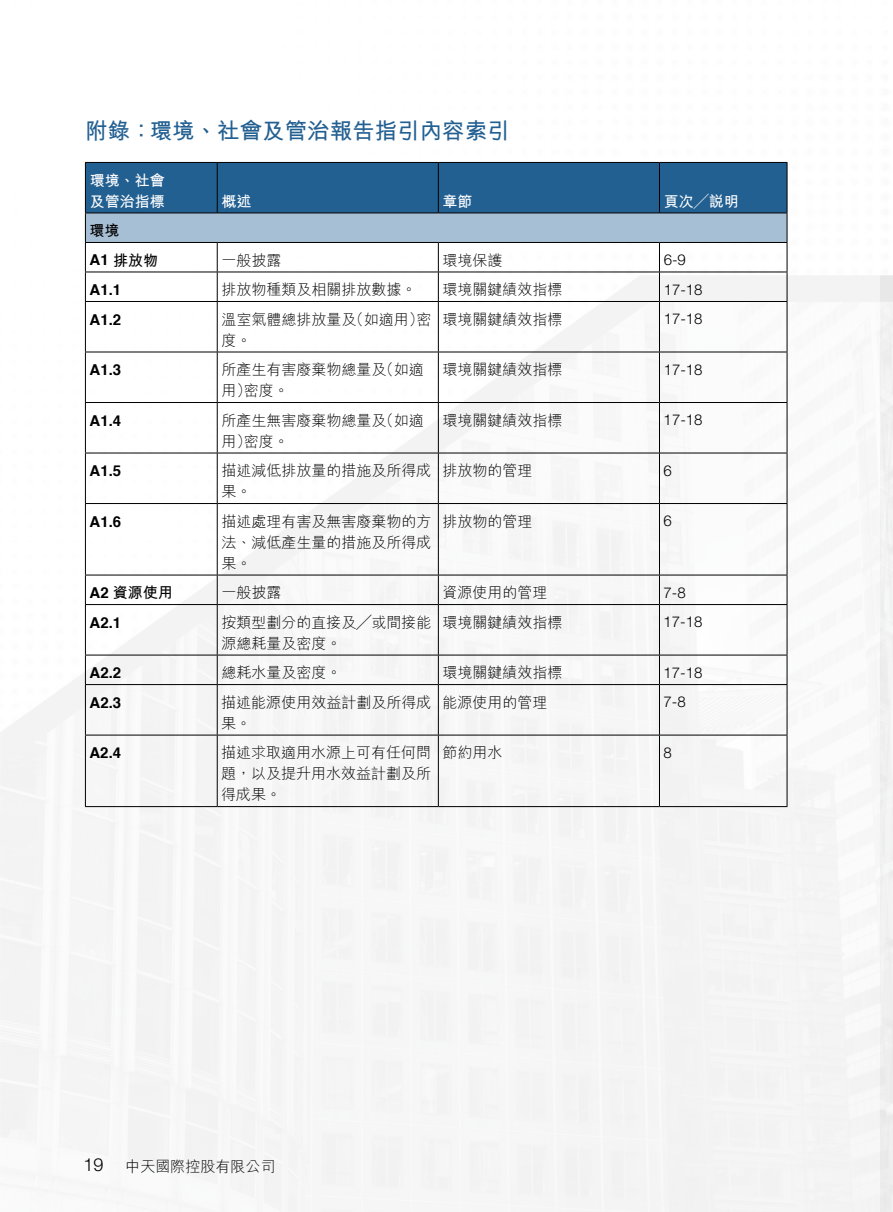
<style>
.page{position:relative;width:893px;height:1212px;background:#fff}
.page>*{position:absolute;margin:0;border:0;box-sizing:border-box;transform-origin:0 0}
.t1{font:700 22.5px "M Hei HK";color:#236092}
.t2{font:300 18px "Helvetica Neue LT Std";color:#000}
.t3{font:300 15px/21px "M Hei HK";color:#000}
.t4{font:300 15px "Helvetica Neue LT Std";color:#000}
.t5{font:700 15px "Helvetica";color:#000}
.t6{font:700 15px "M Hei HK";color:#fff}
.t7{font:700 15px "M Hei HK";color:#000}
.s1{font-family:"Helvetica"}
</style>
<div class="page">
<img style="left:0;top:161px;width:893px;height:1051px">
<svg style="left:85px;top:162px;width:703px;height:139px"></svg>
<hr style="left:85px;top:301px;width:132px;height:1px;background:#000">
<hr style="left:85px;top:302px;width:1px;height:50px;background:#000">
<hr style="left:217px;top:301px;width:221px;height:1px;background:#000">
<hr style="left:217px;top:302px;width:1px;height:50px;background:#000">
<hr style="left:438px;top:301px;width:221px;height:1px;background:#000">
<hr style="left:438px;top:302px;width:1px;height:50px;background:#000">
<hr style="left:659px;top:301px;width:128px;height:1px;background:#000">
<hr style="left:659px;top:302px;width:1px;height:50px;background:#000">
<hr style="left:787px;top:302px;width:1px;height:50px;background:#000">
<hr style="left:85px;top:352px;width:132px;height:1px;background:#000">
<hr style="left:85px;top:352px;width:1px;height:50px;background:#000">
<hr style="left:217px;top:352px;width:221px;height:1px;background:#000">
<hr style="left:217px;top:352px;width:1px;height:50px;background:#000">
<hr style="left:438px;top:352px;width:221px;height:1px;background:#000">
<hr style="left:438px;top:352px;width:1px;height:50px;background:#000">
<hr style="left:659px;top:352px;width:128px;height:1px;background:#000">
<hr style="left:659px;top:352px;width:1px;height:50px;background:#000">
<hr style="left:787px;top:352px;width:1px;height:50px;background:#000">
<hr style="left:85px;top:402px;width:132px;height:1px;background:#000">
<hr style="left:85px;top:403px;width:1px;height:50px;background:#000">
<hr style="left:217px;top:402px;width:221px;height:1px;background:#000">
<hr style="left:217px;top:403px;width:1px;height:50px;background:#000">
<hr style="left:438px;top:402px;width:221px;height:1px;background:#000">
<hr style="left:438px;top:403px;width:1px;height:50px;background:#000">
<hr style="left:659px;top:402px;width:128px;height:1px;background:#000">
<hr style="left:659px;top:403px;width:1px;height:50px;background:#000">
<hr style="left:787px;top:403px;width:1px;height:50px;background:#000">
<hr style="left:85px;top:453px;width:132px;height:1px;background:#000">
<hr style="left:85px;top:453px;width:1px;height:50px;background:#000">
<hr style="left:217px;top:453px;width:221px;height:1px;background:#000">
<hr style="left:217px;top:453px;width:1px;height:50px;background:#000">
<hr style="left:438px;top:453px;width:221px;height:1px;background:#000">
<hr style="left:438px;top:453px;width:1px;height:50px;background:#000">
<hr style="left:659px;top:453px;width:128px;height:1px;background:#000">
<hr style="left:659px;top:453px;width:1px;height:50px;background:#000">
<hr style="left:787px;top:453px;width:1px;height:50px;background:#000">
<hr style="left:85px;top:503px;width:132px;height:1px;background:#000">
<hr style="left:85px;top:504px;width:1px;height:71px;background:#000">
<hr style="left:217px;top:503px;width:221px;height:1px;background:#000">
<hr style="left:217px;top:504px;width:1px;height:71px;background:#000">
<hr style="left:438px;top:503px;width:221px;height:1px;background:#000">
<hr style="left:438px;top:504px;width:1px;height:71px;background:#000">
<hr style="left:659px;top:503px;width:128px;height:1px;background:#000">
<hr style="left:659px;top:504px;width:1px;height:71px;background:#000">
<hr style="left:787px;top:504px;width:1px;height:71px;background:#000">
<hr style="left:85px;top:575px;width:132px;height:1px;background:#000">
<svg style="left:85px;top:575px;width:1px;height:29px"></svg>
<hr style="left:217px;top:575px;width:221px;height:1px;background:#000">
<svg style="left:217px;top:575px;width:1px;height:29px"></svg>
<hr style="left:438px;top:575px;width:221px;height:1px;background:#000">
<svg style="left:438px;top:575px;width:1px;height:29px"></svg>
<hr style="left:659px;top:575px;width:128px;height:1px;background:#000">
<svg style="left:659px;top:575px;width:1px;height:29px"></svg>
<svg style="left:787px;top:575px;width:1px;height:29px"></svg>
<hr style="left:85px;top:604px;width:132px;height:1px;background:#000">
<hr style="left:85px;top:605px;width:1px;height:50px;background:#000">
<hr style="left:217px;top:604px;width:221px;height:1px;background:#000">
<hr style="left:217px;top:605px;width:1px;height:50px;background:#000">
<hr style="left:438px;top:604px;width:221px;height:1px;background:#000">
<hr style="left:438px;top:605px;width:1px;height:50px;background:#000">
<hr style="left:659px;top:604px;width:128px;height:1px;background:#000">
<hr style="left:659px;top:605px;width:1px;height:50px;background:#000">
<hr style="left:787px;top:605px;width:1px;height:50px;background:#000">
<hr style="left:85px;top:655px;width:132px;height:1px;background:#000">
<svg style="left:85px;top:655px;width:1px;height:29px"></svg>
<hr style="left:217px;top:655px;width:221px;height:1px;background:#000">
<svg style="left:217px;top:655px;width:1px;height:29px"></svg>
<hr style="left:438px;top:655px;width:221px;height:1px;background:#000">
<svg style="left:438px;top:655px;width:1px;height:29px"></svg>
<hr style="left:659px;top:655px;width:128px;height:1px;background:#000">
<svg style="left:659px;top:655px;width:1px;height:29px"></svg>
<svg style="left:787px;top:655px;width:1px;height:29px"></svg>
<hr style="left:85px;top:684px;width:132px;height:1px;background:#000">
<hr style="left:85px;top:685px;width:1px;height:50px;background:#000">
<hr style="left:217px;top:684px;width:221px;height:1px;background:#000">
<hr style="left:217px;top:685px;width:1px;height:50px;background:#000">
<hr style="left:438px;top:684px;width:221px;height:1px;background:#000">
<hr style="left:438px;top:685px;width:1px;height:50px;background:#000">
<hr style="left:659px;top:684px;width:128px;height:1px;background:#000">
<hr style="left:659px;top:685px;width:1px;height:50px;background:#000">
<hr style="left:787px;top:685px;width:1px;height:50px;background:#000">
<hr style="left:85px;top:735px;width:132px;height:1px;background:#000">
<hr style="left:85px;top:735px;width:1px;height:71px;background:#000">
<hr style="left:217px;top:735px;width:221px;height:1px;background:#000">
<hr style="left:217px;top:735px;width:1px;height:71px;background:#000">
<hr style="left:438px;top:735px;width:221px;height:1px;background:#000">
<hr style="left:438px;top:735px;width:1px;height:71px;background:#000">
<hr style="left:659px;top:735px;width:128px;height:1px;background:#000">
<hr style="left:659px;top:735px;width:1px;height:71px;background:#000">
<hr style="left:787px;top:735px;width:1px;height:71px;background:#000">
<hr style="left:85px;top:806px;width:132px;height:1px;background:#000">
<hr style="left:217px;top:806px;width:221px;height:1px;background:#000">
<hr style="left:438px;top:806px;width:221px;height:1px;background:#000">
<hr style="left:659px;top:806px;width:128px;height:1px;background:#000">
<h1 class="t1" style="left:85px;top:115px;width:426px">附錄：環境、社會及管治報告指引內容索引</h1>
<p class="t6" style="left:90px;top:169px;width:77px">環境、社會</p>
<p class="t6" style="left:90px;top:190px;width:77px">及管治指標</p>
<p class="t7" style="left:90px;top:220px;width:31px">環境</p>
<p class="t6" style="left:221px;top:190px;width:31px">概述</p>
<p class="t6" style="left:443px;top:190px;width:31px">章節</p>
<p class="t6" style="left:664px;top:190px;width:76px">頁次╱說明</p>
<p class="t7" style="left:90px;top:249px;width:70px"><span class="s1">A1</span> 排放物</p>
<p class="t3" style="left:221px;top:249px;width:61px">一般披露</p>
<p class="t3" style="left:443px;top:249px;width:61px">環境保護</p>
<p class="t4" style="left:664px;top:250px;width:24px">6-9</p>
<p class="t5" style="left:90px;top:278px;width:33px">A1.1</p>
<p class="t3" style="left:221px;top:279px;width:196px">排放物種類及相關排放數據。</p>
<p class="t3" style="left:443px;top:279px;width:121px">環境關鍵績效指標</p>
<p class="t4" style="left:664px;top:280px;width:40px">17-18</p>
<p class="t5" style="left:90px;top:307px;width:33px">A1.2</p>
<p class="t3" style="left:349px;top:308px;width:84px">（如適用密）</p>
<p class="t3" style="left:221px;top:308px;width:136px">溫室氣體總排放量及</p>
<p class="t3" style="left:443px;top:308px;width:121px">環境關鍵績效指標</p>
<p class="t4" style="left:664px;top:309px;width:40px">17-18</p>
<p class="t3" style="left:221px;top:329px;width:31px">度。</p>
<p class="t5" style="left:90px;top:358px;width:33px">A1.3</p>
<p class="t3" style="left:379px;top:359px;width:47px">（如適</p>
<p class="t3" style="left:221px;top:359px;width:166px">所產生有害廢棄物總量及</p>
<p class="t3" style="left:443px;top:359px;width:121px">環境關鍵績效指標</p>
<p class="t4" style="left:664px;top:360px;width:40px">17-18</p>
<p class="t3" style="left:221px;top:380px;width:31px">用）</p>
<p class="t3" style="left:244px;top:380px;width:46px">密度。</p>
<p class="t5" style="left:90px;top:408px;width:33px">A1.4</p>
<p class="t3" style="left:379px;top:409px;width:47px">（如適</p>
<p class="t3" style="left:221px;top:409px;width:167px">所產生無害廢棄物總量及</p>
<p class="t3" style="left:442px;top:409px;width:121px">環境關鍵績效指標</p>
<p class="t4" style="left:664px;top:411px;width:40px">17-18</p>
<p class="t3" style="left:221px;top:430px;width:31px">用）</p>
<p class="t3" style="left:244px;top:430px;width:46px">密度。</p>
<p class="t5" style="left:90px;top:459px;width:33px">A1.5</p>
<p class="t3" style="left:221px;top:460px;width:211px">描述減低排放量的措施及所得成</p>
<p class="t3" style="left:442px;top:460px;width:91px">排放物的管理</p>
<p class="t4" style="left:664px;top:461px;width:10px">6</p>
<p class="t3" style="left:221px;top:481px;width:31px">果。</p>
<p class="t5" style="left:90px;top:509px;width:33px">A1.6</p>
<p class="t3" style="left:221px;top:510px;width:211px">描述處理有害及無害廢棄物的方</p>
<p class="t3" style="left:442px;top:510px;width:91px">排放物的管理</p>
<p class="t4" style="left:664px;top:512px;width:10px">6</p>
<p class="t3" style="left:221px;top:531px;width:211px">法、減低產生量的措施及所得成果。</p>
<p class="t7" style="left:90px;top:582px;width:85px"><span class="s1">A2</span> 資源使用</p>
<p class="t3" style="left:221px;top:582px;width:62px">一般披露</p>
<p class="t3" style="left:442px;top:582px;width:106px">資源使用的管理</p>
<p class="t4" style="left:664px;top:583px;width:24px">7-8</p>
<p class="t5" style="left:90px;top:610px;width:33px">A2.1</p>
<p class="t3" style="left:221px;top:611px;width:212px">按類型劃分的直接及╱或間接能</p>
<p class="t3" style="left:442px;top:611px;width:121px">環境關鍵績效指標</p>
<p class="t4" style="left:664px;top:613px;width:40px">17-18</p>
<p class="t3" style="left:221px;top:632px;width:121px">源總耗量及密度。</p>
<p class="t5" style="left:90px;top:661px;width:33px">A2.2</p>
<p class="t3" style="left:221px;top:662px;width:121px">總耗水量及密度。</p>
<p class="t3" style="left:442px;top:662px;width:121px">環境關鍵績效指標</p>
<p class="t4" style="left:664px;top:663px;width:40px">17-18</p>
<p class="t5" style="left:90px;top:690px;width:33px">A2.3</p>
<p class="t3" style="left:221px;top:691px;width:211px">描述能源使用效益計劃及所得成</p>
<p class="t3" style="left:442px;top:691px;width:106px">能源使用的管理</p>
<p class="t4" style="left:664px;top:693px;width:24px">7-8</p>
<p class="t3" style="left:221px;top:712px;width:31px">果。</p>
<p class="t5" style="left:89px;top:741px;width:33px">A2.4</p>
<p class="t3" style="left:221px;top:742px;width:211px">描述求取適用水源上可有任何問</p>
<p class="t3" style="left:442px;top:742px;width:61px">節約用水</p>
<p class="t4" style="left:663px;top:743px;width:10px">8</p>
<p class="t3" style="left:221px;top:763px;width:211px">題，以及提升用水效益計劃及所得成果。</p>
<p class="t2" style="left:84px;top:1154px;width:22px">19</p>
<p class="t3" style="left:125px;top:1155px;width:152px">中天國際控股有限公司</p>
</div>
